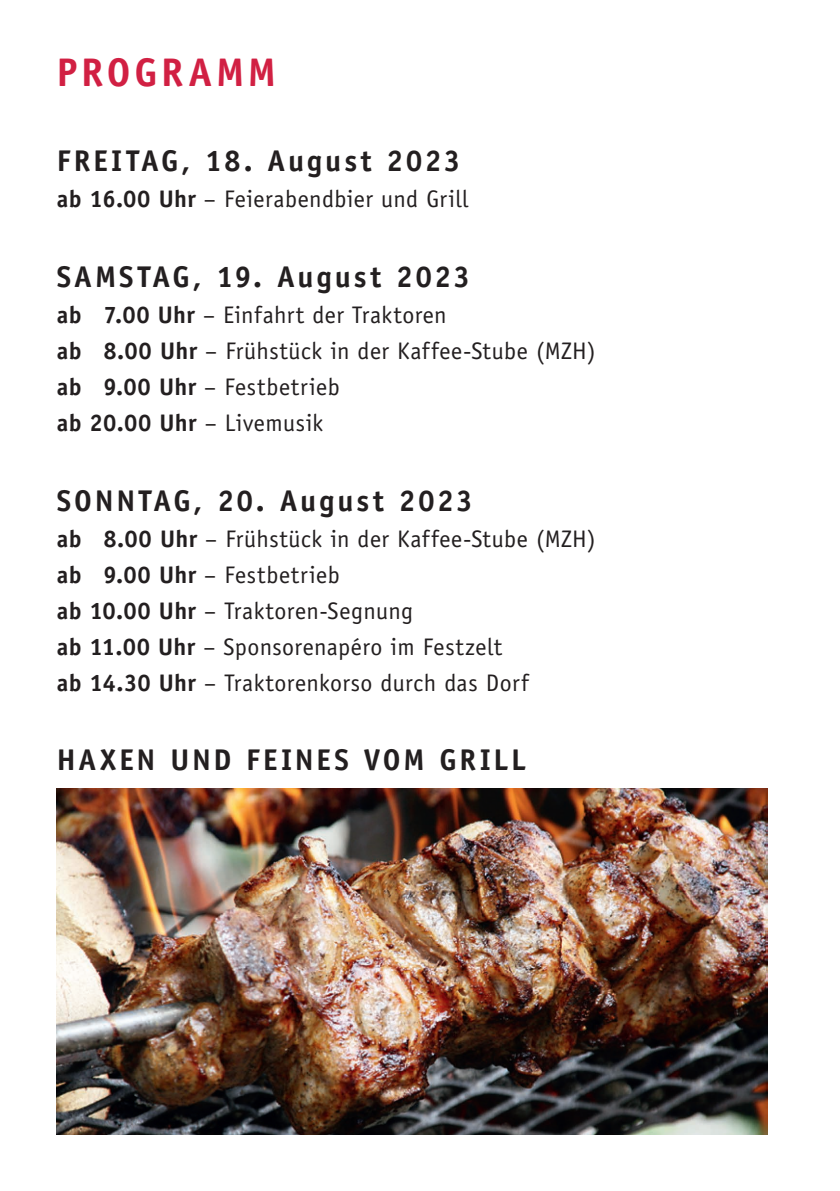
<style>
.page{position:relative;width:840px;height:1191px;background:#fff}
.page>*{position:absolute;margin:0;border:0;box-sizing:border-box;transform-origin:0 0}
.t1{font:700 40px "Officina Sans Std";letter-spacing:.095em;color:#d12043}
.t2{font:700 30px "Officina Sans Std";letter-spacing:.09em;color:#231f20}
.t3{font:24px/36px "Officina Sans Std";letter-spacing:.02em;color:#231f20}
.s1{font-weight:700}
</style>
<div class="page">
<img style="left:57px;top:788px;width:710px;height:346px">
<h1 class="t1" style="left:57px;top:47px;width:221px">PROGRAMM</h1>
<p class="t2" style="left:57px;top:142px;width:405px">FREITAG, 18. August 2023</p>
<p class="t3" style="left:57px;top:181px;width:413px"><span class="s1">ab 16.00 Uhr</span> – Feierabendbier und Grill</p>
<p class="t2" style="left:57px;top:258px;width:414px">SAMSTAG, 19. August 2023</p>
<p class="t3" style="left:57px;top:297px;width:540px"><span class="s1">ab 7.00 Uhr</span> – Einfahrt der Traktoren<br><span class="s1">ab 8.00 Uhr</span> – Frühstück in der Kaffee-Stube (MZH) <span class="s1">ab 9.00 Uhr</span> – Festbetrieb<br><span class="s1">ab 20.00 Uhr</span> – Livemusik</p>
<p class="t2" style="left:57px;top:481px;width:417px">SONNTAG, 20. August 2023</p>
<p class="t3" style="left:57px;top:520px;width:540px"><span class="s1">ab 8.00 Uhr</span> – Frühstück in der Kaffee-Stube (MZH) <span class="s1">ab 9.00 Uhr</span> – Festbetrieb<br><span class="s1">ab 10.00 Uhr</span> – Traktoren-Segnung<br><span class="s1">ab 11.00 Uhr</span> – Sponsorenapéro im Festzelt<br><span class="s1">ab 14.30 Uhr</span> – Traktorenkorso durch das Dorf</p>
<p class="t2" style="left:57px;top:741px;width:471px">HAXEN UND FEINES VOM GRILL</p>
</div>
